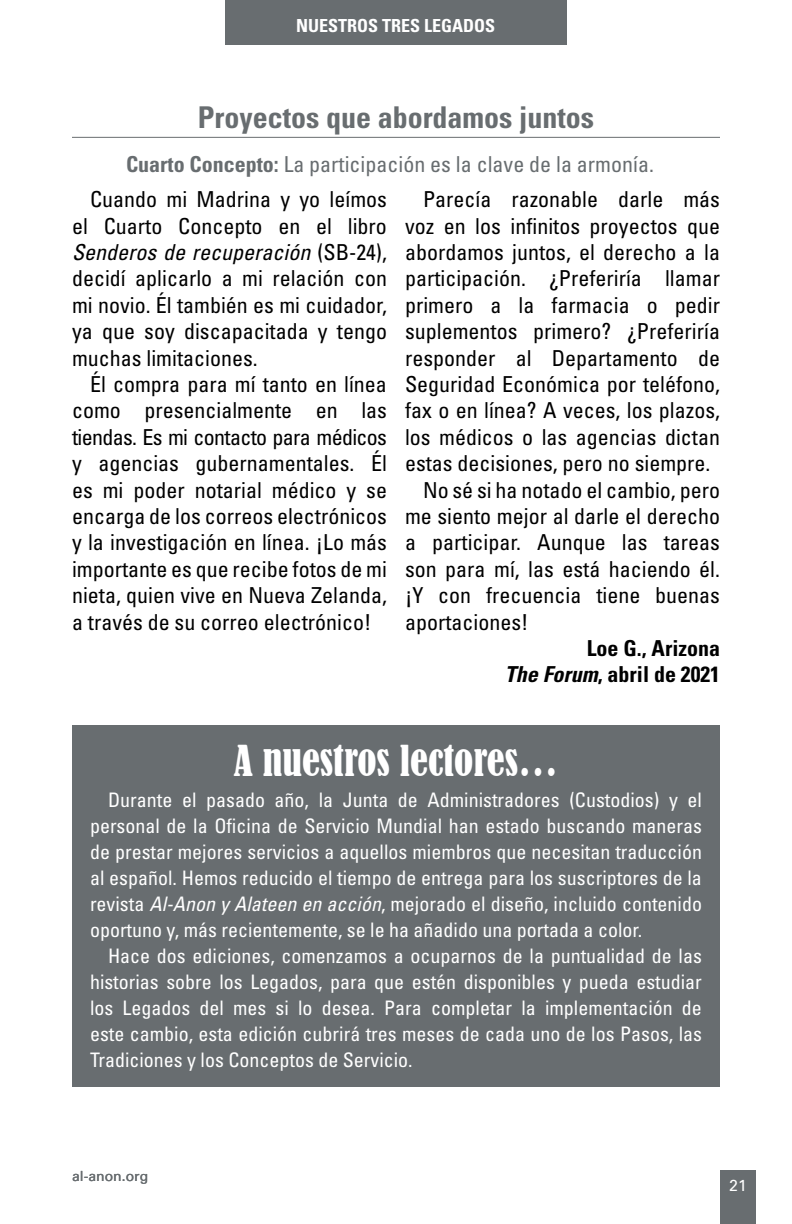
<style>
.page{position:relative;width:792px;height:1224px;background:#fff}
.page>*{position:absolute;margin:0;border:0;box-sizing:border-box;transform-origin:0 0}
.t1{font:condensed 40px "Bernard";color:#fff}
.t2{font:700 condensed 30px "Univers";color:#686d70}
.t3{font:condensed 22px/26.4px "Univers";color:#000;text-align:justify}
.t4{font:condensed 22px/35.4px "Univers";color:#686d70}
.t5{font:700 condensed 22px/26.4px "Univers";color:#000;text-align:right}
.t6{font:condensed 20px/26px "Univers";color:#fff;text-align:justify}
.t7{font:700 condensed 18px "Univers";color:#fff}
.t8{font:16px "Univers";color:#fff}
.t9{font:14px "Univers";color:#686d70}
.s1{font-weight:700}
.s2{color:#000}
.s3{font-style:italic}
</style>
<div class="page">
<div style="left:720px;top:1170px;width:36px;height:54px;background:#686d70"></div>
<div style="left:225px;top:0;width:342px;height:45px;background:#686d70"></div>
<div style="left:72px;top:726px;width:648px;height:361px;background:#686d70"></div>
<hr style="left:72px;top:137px;width:648px;height:1px;background:#686d70">
<p class="t7" style="left:296px;top:15px;width:201px">NUESTROS TRES LEGADOS</p>
<h2 class="t2" style="left:198px;top:99px;width:398px">Proyectos que abordamos juntos</h2>
<p class="t4" style="left:90px;top:146px;width:565px;text-indent:36px"><span class="s1">Cuarto Concepto:</span> La participación es la clave de la armonía.<br><span class="s2">Cuando mi Madrina y yo leímos</span></p>
<p class="t3" style="left:72px;top:212px;width:317px">el Cuarto Concepto en el libro <span class="s3">Senderos de recuperación</span> (SB‑24), decidí aplicarlo a mi relación con mi novio. Él también es mi cuidador, ya que soy discapacitada y tengo muchas limitaciones.</p>
<p class="t3" style="left:72px;top:371px;width:317px;text-indent:18px">Él compra para mí tanto en línea como presencialmente en las tiendas. Es mi contacto para médicos y agencias gubernamentales. Él es mi poder notarial médico y se encarga de los correos electrónicos y la investigación en línea. ¡Lo más importante es que recibe fotos de mi nieta, quien vive en Nueva Zelanda, a través de su correo electrónico!</p>
<p class="t3" style="left:423px;top:186px;width:299px">Parecía razonable darle más</p>
<p class="t3" style="left:405px;top:212px;width:317px">voz en los infinitos proyectos que</p>
<p class="t3" style="left:405px;top:239px;width:316px">abordamos juntos, el derecho a la</p>
<p class="t3" style="left:405px;top:265px;width:317px">participación. ¿Preferiría llamar</p>
<p class="t3" style="left:405px;top:292px;width:316px">primero a la farmacia o pedir</p>
<p class="t3" style="left:405px;top:318px;width:317px">suplementos primero? ¿Preferiría</p>
<p class="t3" style="left:405px;top:344px;width:316px">responder al Departamento de</p>
<p class="t3" style="left:405px;top:371px;width:316px">Seguridad Económica por teléfono,</p>
<p class="t3" style="left:405px;top:397px;width:316px">fax o en línea? A veces, los plazos,</p>
<p class="t3" style="left:405px;top:424px;width:317px">los médicos o las agencias dictan</p>
<p class="t3" style="left:405px;top:450px;width:307px">estas decisiones, pero no siempre.</p>
<p class="t3" style="left:423px;top:476px;width:299px">No sé si ha notado el cambio, pero</p>
<p class="t3" style="left:405px;top:503px;width:316px">me siento mejor al darle el derecho</p>
<p class="t3" style="left:405px;top:529px;width:317px">a participar. Aunque las tareas</p>
<p class="t3" style="left:405px;top:556px;width:317px">son para mí, las está haciendo él.</p>
<p class="t3" style="left:405px;top:582px;width:316px">¡Y con frecuencia tiene buenas</p>
<p class="t3" style="left:405px;top:608px;width:125px">aportaciones!</p>
<p class="t5" style="left:505px;top:635px;width:217px">Loe G., Arizona<br><span class="s3">The Forum</span>, abril de 2021</p>
<h1 class="t1" style="left:234px;top:737px;width:326px">A nuestros lectores…</h1>
<p class="t6" style="left:90px;top:787px;width:614px;text-indent:18px">Durante el pasado año, la Junta de Administradores (Custodios) y el personal de la Oficina de Servicio Mundial han estado buscando maneras de prestar mejores servicios a aquellos miembros que necesitan traducción al español. Hemos reducido el tiempo de entrega para los suscriptores de la revista <span class="s3">Al‑Anon y Alateen en acción</span>, mejorado el diseño, incluido contenido oportuno y, más recientemente, se le ha añadido una portada a color.</p>
<p class="t6" style="left:90px;top:943px;width:614px;text-indent:18px">Hace dos ediciones, comenzamos a ocuparnos de la puntualidad de las historias sobre los Legados, para que estén disponibles y pueda estudiar los Legados del mes si lo desea. Para completar la implementación de este cambio, esta edición cubrirá tres meses de cada uno de los Pasos, las Tradiciones y los Conceptos de Servicio.</p>
<p class="t9" style="left:72px;top:1167px;width:78px">al‑anon.org</p>
<p class="t8" style="left:729px;top:1176px;width:19px">21</p>
</div>
